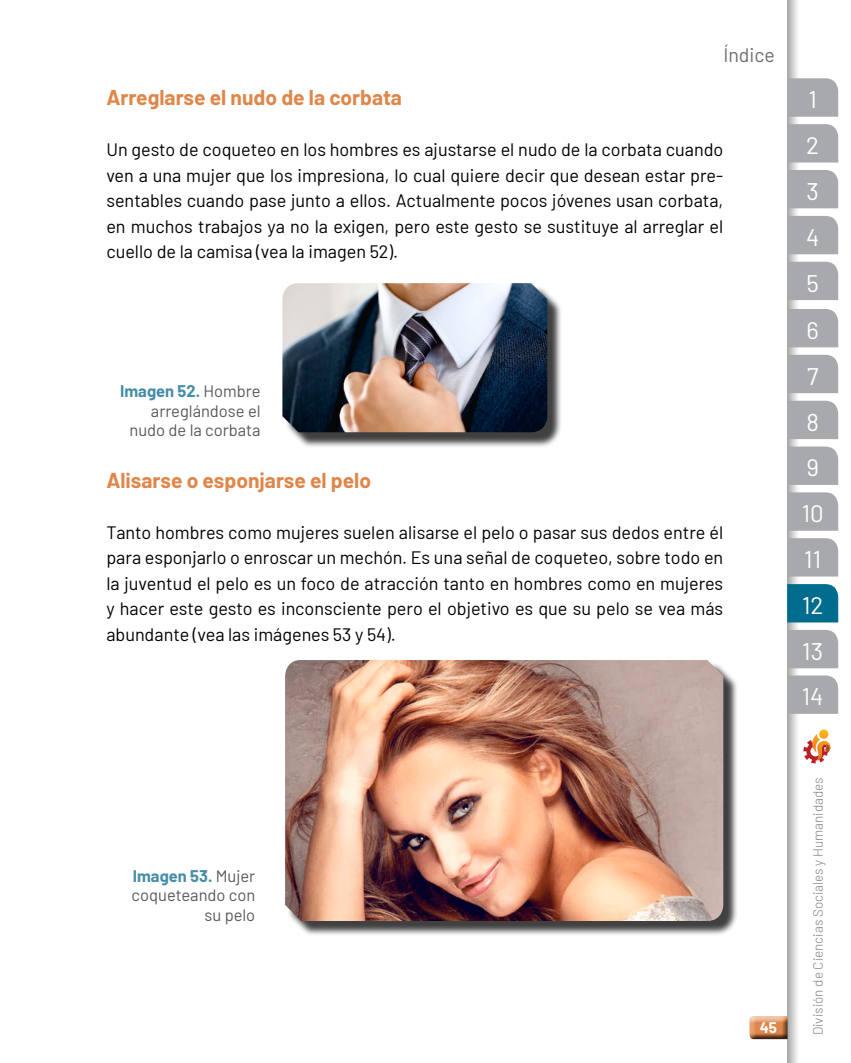
<style>
.page{position:relative;width:851px;height:1063px;background:#fff}
.page>*{position:absolute;margin:0;border:0;box-sizing:border-box;transform-origin:0 0}
.t1{font:24px/45.8px "Barlow";color:#fff}
.t2{font:700 21px "Barlow";color:#df864a}
.t3{font:19.5px "Barlow";color:#6d6e71}
.t4{font:18px/25.5px "Barlow";color:#000;text-align:justify}
.t5{font:16.5px/19.5px "Barlow";color:#58595b;text-align:right}
.t6{font:700 15px "Barlow";color:#fff}
.t7{font:300 13.5px "Barlow";color:#808285}
.s1{font-weight:700;color:#458da6}
</style>
<div class="page">
<div style="left:774px;top:0;width:76px;height:1063px;background:#000;opacity:.75"></div>
<div style="left:742px;top:1009px;width:50px;height:31px;background:#fff"></div>
<div style="left:744px;top:1012px;width:50px;height:28px;background:#000;opacity:.75"></div>
<div style="left:787px;top:78px;width:51px;height:39px;background:#a7a9ac"></div>
<div style="left:787px;top:124px;width:51px;height:39px;background:#a7a9ac"></div>
<div style="left:787px;top:309px;width:51px;height:38px;background:#a7a9ac"></div>
<div style="left:787px;top:492px;width:51px;height:39px;background:#a7a9ac"></div>
<div style="left:787px;top:216px;width:51px;height:38px;background:#a7a9ac"></div>
<div style="left:787px;top:401px;width:51px;height:38px;background:#a7a9ac"></div>
<div style="left:787px;top:584px;width:51px;height:38px;background:#006d8e"></div>
<div style="left:787px;top:170px;width:51px;height:38px;background:#a7a9ac"></div>
<div style="left:787px;top:355px;width:51px;height:38px;background:#a7a9ac"></div>
<div style="left:787px;top:538px;width:51px;height:39px;background:#a7a9ac"></div>
<div style="left:787px;top:262px;width:51px;height:38px;background:#a7a9ac"></div>
<div style="left:787px;top:447px;width:51px;height:38px;background:#a7a9ac"></div>
<div style="left:787px;top:630px;width:51px;height:38px;background:#a7a9ac"></div>
<div style="left:787px;top:676px;width:51px;height:38px;background:#a7a9ac"></div>
<svg style="left:803px;top:730px;width:30px;height:33px"></svg>
<div style="left:284px;top:285px;width:278px;height:162px;background:#000;opacity:.75"></div>
<img style="left:282px;top:283px;width:265px;height:149px">
<div style="left:287px;top:662px;width:451px;height:274px;background:#000;opacity:.75"></div>
<img style="left:285px;top:660px;width:438px;height:261px">
<p class="t3" style="left:723px;top:40px;width:53px">Índice</p>
<p class="t2" style="left:106px;top:82px;width:297px">Arreglarse el nudo de la corbata</p>
<p class="t4" style="left:106px;top:135px;width:618px">Un gesto de coqueteo en los hombres es ajustarse el nudo de la corbata cuando ven a una mujer que los impresiona, lo cual quiere decir que desean estar pre&shy;sentables cuando pase junto a ellos. Actualmente pocos jóvenes usan corbata, en muchos trabajos ya no la exigen, pero este gesto se sustituye al arreglar el cuello de la camisa (vea la imagen 52).</p>
<p class="t5" style="left:120px;top:380px;width:142px"><span class="s1">Imagen 52.</span> Hombre arreglándose el nudo de la corbata</p>
<p class="t2" style="left:106px;top:464px;width:266px">Alisarse o esponjarse el pelo</p>
<p class="t4" style="left:106px;top:518px;width:618px">Tanto hombres como mujeres suelen alisarse el pelo o pasar sus dedos entre él para esponjarlo o enroscar un mechón. Es una señal de coqueteo, sobre todo en la juventud el pelo es un foco de atracción tanto en hombres como en mujeres y hacer este gesto es inconsciente pero el objetivo es que su pelo se vea más abundante (vea las imágenes 53 y 54).</p>
<h1 class="t1" style="left:806px;top:75px;width:14px">1<br>2</h1>
<h1 class="t1" style="left:806px;top:167px;width:14px">3</h1>
<h1 class="t1" style="left:806px;top:212px;width:15px">4</h1>
<h1 class="t1" style="left:806px;top:258px;width:14px">5</h1>
<h1 class="t1" style="left:806px;top:306px;width:14px">6</h1>
<h1 class="t1" style="left:806px;top:351px;width:13px">7</h1>
<h1 class="t1" style="left:806px;top:397px;width:14px">8</h1>
<h1 class="t1" style="left:806px;top:443px;width:14px">9</h1>
<h1 class="t1" style="left:801px;top:489px;width:23px">10</h1>
<h1 class="t1" style="left:804px;top:535px;width:18px">11</h1>
<h1 class="t1" style="left:801px;top:581px;width:23px">12</h1>
<h1 class="t1" style="left:801px;top:627px;width:23px">13<br>14</h1>
<p class="t5" style="left:132px;top:865px;width:125px"><span class="s1">Imagen 53.</span> Mujer coqueteando con su pelo</p>
<p class="t6" style="left:759px;top:1017px;width:19px">45</p>
<p class="t7" style="left:808px;top:1035px;width:260px;rotate:-90deg">División de Ciencias Sociales y Humanidades</p>
</div>
